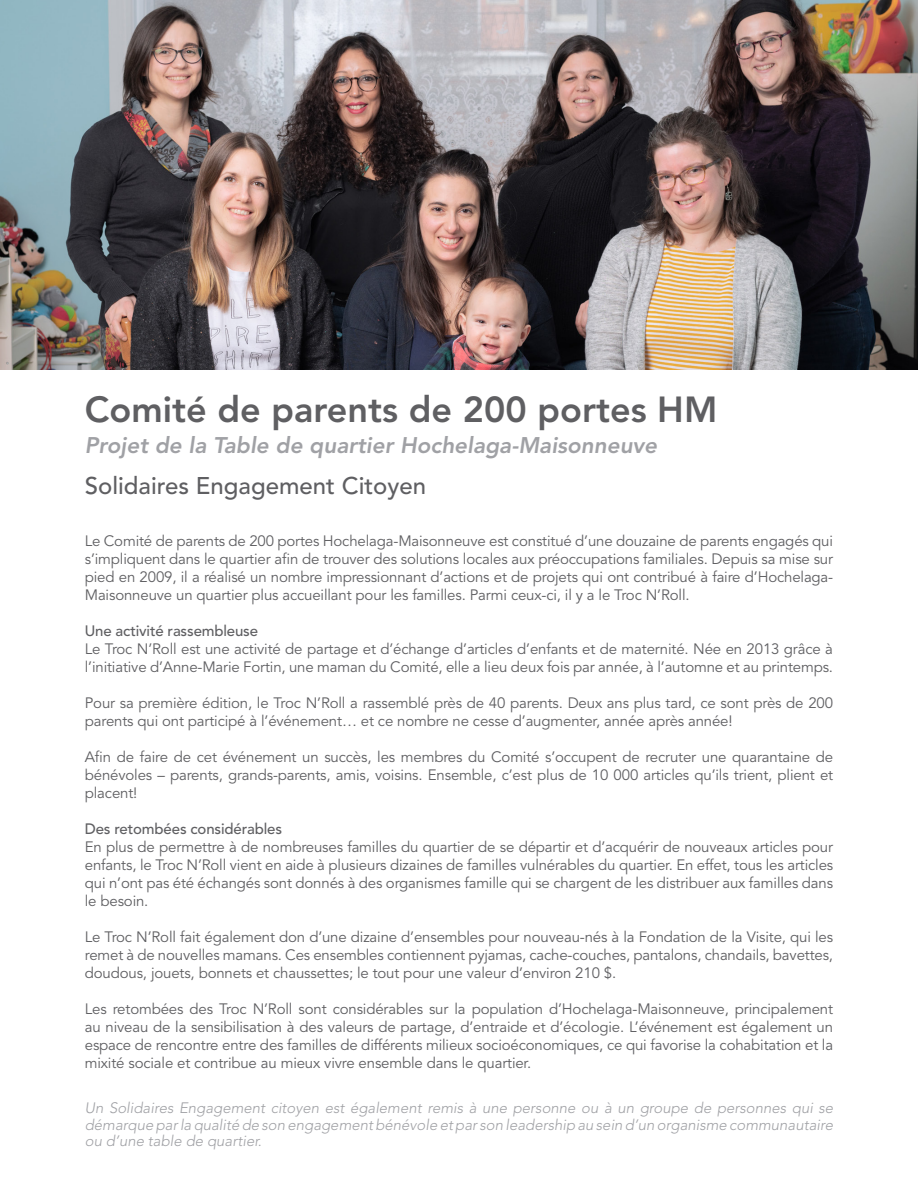
<style>
.page{position:relative;width:918px;height:1188px;background:#fff}
.page>*{position:absolute;margin:0;border:0;box-sizing:border-box;transform-origin:0 0}
.t1{font:800 36px "Avenir LT Std";color:#5f5f62}
.t2{font:500 24px "Avenir LT Std";color:#5f5f62}
.t3{font:italic 800 22.5px "Avenir LT Std";color:#a0a1a5}
.t4{font:15px/18px "Avenir LT Std";letter-spacing:-.01em;color:#5f5f62;text-align:justify}
.t5{font:italic 300 15px/16.5px "Avenir LT Std";color:#a0a1a5;text-align:justify}
.t6{font:500 15px "Avenir LT Std";letter-spacing:-.01em;color:#5f5f62}
</style>
<div class="page">
<img style="left:0;top:0;width:918px;height:369px">
<p class="t1" style="left:85px;top:388px;width:634px">Comité de parents de 200 portes HM</p>
<p class="t3" style="left:85px;top:431px;width:574px">Projet de la Table de quartier Hochelaga-Maisonneuve</p>
<p class="t2" style="left:85px;top:472px;width:343px">Solidaires Engagement Citoyen</p>
<p class="t4" style="left:85px;top:532px;width:750px">Le Comité de parents de 200 portes Hochelaga-Maisonneuve est constitué d’une douzaine de parents engagés qui s’impliquent dans le quartier afin de trouver des solutions locales aux préoccupations familiales. Depuis sa mise sur pied en 2009, il a réalisé un nombre impressionnant d’actions et de projets qui ont contribué à faire d’Hochelaga-Maisonneuve un quartier plus accueillant pour les familles. Parmi ceux-ci, il y a le Troc N’Roll.</p>
<p class="t6" style="left:85px;top:622px;width:175px">Une activité rassembleuse</p>
<p class="t4" style="left:85px;top:640px;width:750px">Le Troc N’Roll est une activité de partage et d’échange d’articles d’enfants et de maternité. Née en 2013 grâce à l’initiative d’Anne-Marie Fortin, une maman du Comité, elle a lieu deux fois par année, à l’automne et au printemps.</p>
<p class="t4" style="left:85px;top:694px;width:750px">Pour sa première édition, le Troc N’Roll a rassemblé près de 40 parents. Deux ans plus tard, ce sont près de 200 parents qui ont participé à l’événement… et ce nombre ne cesse d’augmenter, année après année!</p>
<p class="t4" style="left:85px;top:748px;width:750px">Afin de faire de cet événement un succès, les membres du Comité s’occupent de recruter une quarantaine de bénévoles – parents, grands-parents, amis, voisins. Ensemble, c’est plus de 10 000 articles qu’ils trient, plient et placent!</p>
<p class="t6" style="left:85px;top:820px;width:199px">Des retombées considérables</p>
<p class="t4" style="left:85px;top:838px;width:750px">En plus de permettre à de nombreuses familles du quartier de se départir et d’acquérir de nouveaux articles pour enfants, le Troc N’Roll vient en aide à plusieurs dizaines de familles vulnérables du quartier. En effet, tous les articles qui n’ont pas été échangés sont donnés à des organismes famille qui se chargent de les distribuer aux familles dans le besoin.</p>
<p class="t4" style="left:85px;top:928px;width:750px">Le Troc N’Roll fait également don d’une dizaine d’ensembles pour nouveau-nés à la Fondation de la Visite, qui les remet à de nouvelles mamans. Ces ensembles contiennent pyjamas, cache-couches, pantalons, chandails, bavettes, doudous, jouets, bonnets et chaussettes; le tout pour une valeur d’environ 210 $.</p>
<p class="t4" style="left:85px;top:1000px;width:750px">Les retombées des Troc N’Roll sont considérables sur la population d’Hochelaga-Maisonneuve, principalement au niveau de la sensibilisation à des valeurs de partage, d’entraide et d’écologie. L’événement est également un espace de rencontre entre des familles de différents milieux socioéconomiques, ce qui favorise la cohabitation et la mixité sociale et contribue au mieux vivre ensemble dans le quartier.</p>
<p class="t5" style="left:85px;top:1100px;width:750px">Un Solidaires Engagement citoyen est également remis à une personne ou à un groupe de personnes qui se démarque par la qualité de son engagement bénévole et par son leadership au sein d’un organisme communautaire ou d’une table de quartier.</p>
</div>
